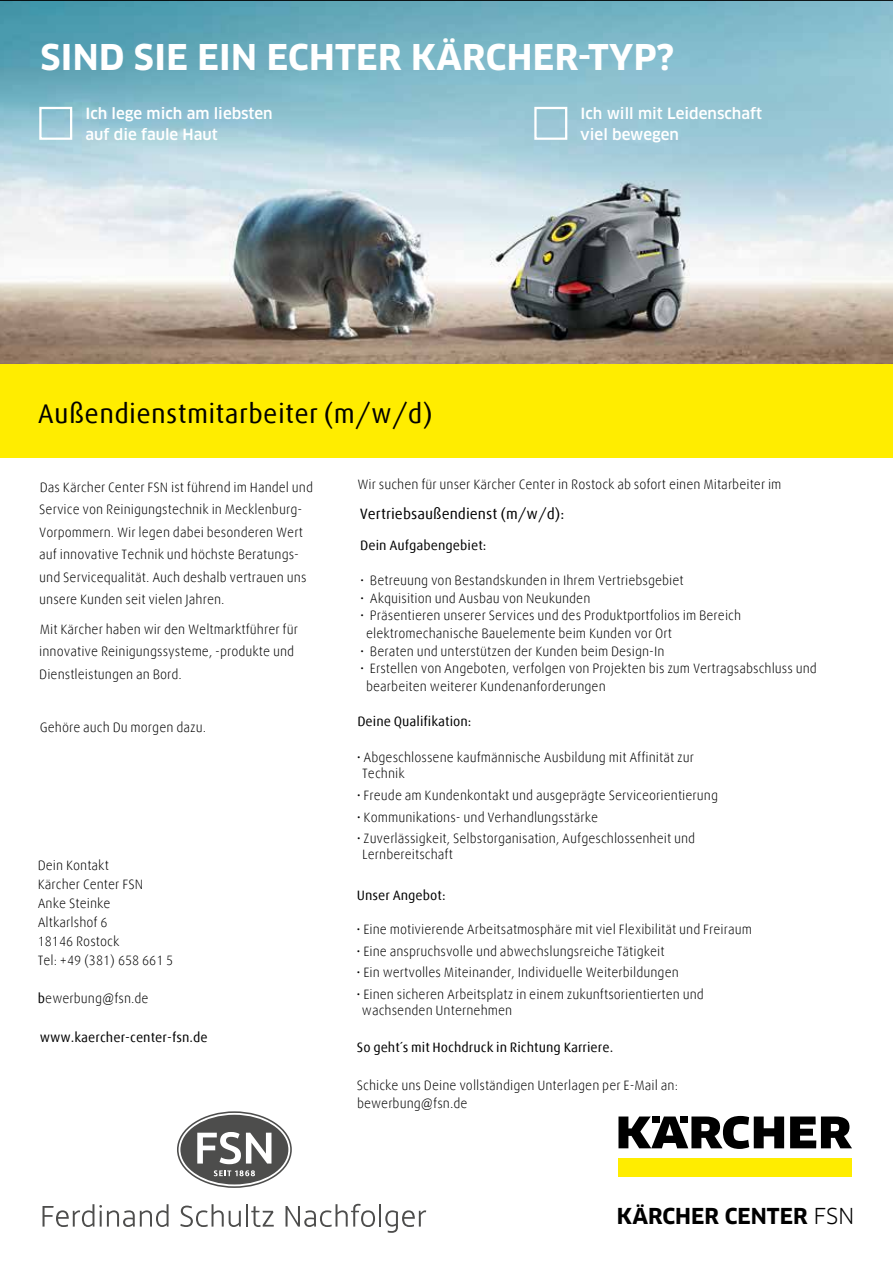
<style>
.page{position:relative;width:893px;height:1263px;background:#fff}
.page>*{position:absolute;margin:0;border:0;box-sizing:border-box;transform-origin:0 0}
.t1{font:700 34.65px "Clan Pro";letter-spacing:.01em;color:#fff}
.t2{font:700 27px "Linde Dax Office";letter-spacing:.01em;color:#000}
.t3{font:700 21.45px "Clan Pro";color:#000}
.t4{font:500 15.15px/21.1px "Clan Pro";color:#fff}
.t5{font:700 15px "Linde Dax Office";color:#000}
.t6{font:13.5px/22.4px "Linde Dax Office";color:#000}
.t7{font:700 13.5px "Linde Dax Office";color:#000}
.s1{font-weight:700}
.s2{font-weight:400}
</style>
<div class="page">
<svg style="left:0;top:0;width:893px;height:458px;background:#b1c094"></svg>
<svg style="left:177px;top:1111px;width:115px;height:77px"></svg>
<svg style="left:43px;top:1204px;width:126px;height:23px"></svg>
<svg style="left:180px;top:1204px;width:61px;height:23px"></svg>
<hr style="left:246px;top:1204px;width:2px;height:22px;background:#4d4d4c">
<svg style="left:251px;top:1206px;width:23px;height:21px"></svg>
<svg style="left:286px;top:1204px;width:89px;height:23px"></svg>
<hr style="left:379px;top:1204px;width:2px;height:22px;background:#4d4d4c">
<svg style="left:385px;top:1210px;width:41px;height:23px"></svg>
<div style="left:618px;top:1158px;width:234px;height:19px;background:#ffed00"></div>
<svg style="left:790px;top:1116px;width:62px;height:32px"></svg>
<svg style="left:618px;top:1116px;width:166px;height:33px"></svg>
<h1 class="t1" style="left:40px;top:37px;width:635px">SIND SIE EIN ECHTER KÄRCHER-TYP?</h1>
<p class="t4" style="left:85px;top:103px;width:189px">Ich lege mich am liebsten auf die faule Haut</p>
<p class="t4" style="left:580px;top:103px;width:184px">Ich will mit Leidenschaft viel bewegen</p>
<h2 class="t2" style="left:38px;top:396px;width:397px">Außendienstmitarbeiter (m/w/d)</h2>
<p class="t6" style="left:39px;top:476px;width:275px">Das Kärcher Center FSN ist führend im Handel und Service von Reinigungstechnik in Mecklenburg-Vorpommern. Wir legen dabei besonderen Wert auf innovative Technik und höchste Beratungs&shy;und Servicequalität. Auch deshalb vertrauen uns unsere Kunden seit vielen Jahren.</p>
<p class="t6" style="left:39px;top:617px;width:260px">Mit Kärcher haben wir den Weltmarktführer für innovative Reinigungssysteme, -produkte und<br>Dienstleistungen an Bord.</p>
<p class="t6" style="left:40px;top:716px;width:168px">Gehöre auch Du morgen dazu.</p>
<p class="t6" style="left:38px;top:855px;width:137px;line-height:19px">Dein Kontakt<br>Kärcher Center FSN<br>Anke Steinke<br>Altkarlshof 6<br>18146 Rostock<br>Tel: +49 (381) 658 661 5</p>
<p class="t6" style="left:38px;top:987px;width:112px"><span class="s1">b</span>ewerbung@fsn.de</p>
<p class="t7" style="left:40px;top:1028px;width:170px">www.kaercher-center-fsn.de</p>
<p class="t6" style="left:357px;top:472px;width:426px">Wir suchen für unser Kärcher Center in Rostock ab sofort einen Mitarbeiter im</p>
<p class="t5" style="left:360px;top:505px;width:206px">Vertriebsaußendienst (m/w/d):</p>
<p class="t7" style="left:360px;top:536px;width:128px">Dein Aufgabengebiet:</p>
<p class="t6" style="left:360px;top:569px;width:325px">• Betreuung von Bestandskunden in Ihrem Vertriebsgebiet</p>
<p class="t6" style="left:360px;top:586px;width:232px">• Akquisition und Ausbau von Neukunden</p>
<p class="t6" style="left:366px;top:606px;width:377px;line-height:17.7px;text-indent:-6px">• Präsentieren unserer Services und des Produktportfolios im Bereich elektromechanische Bauelemente beim Kunden vor Ort</p>
<p class="t6" style="left:360px;top:639px;width:306px">• Beraten und unterstützen der Kunden beim Design-In</p>
<p class="t6" style="left:366px;top:659px;width:452px;line-height:17.7px;text-indent:-6px">• Erstellen von Angeboten, verfolgen von Projekten bis zum Vertragsabschluss und bearbeiten weiterer Kundenanforderungen</p>
<p class="t7" style="left:357px;top:713px;width:116px">Deine Qualifikation:</p>
<p class="t6" style="left:362px;top:749px;width:333px;line-height:16.4px;text-indent:-6px">• Abgeschlossene kaufmännische Ausbildung mit Affinität zur<br>Technik</p>
<p class="t6" style="left:357px;top:784px;width:363px">• Freude am Kundenkontakt und ausgeprägte Serviceorientierung</p>
<p class="t6" style="left:357px;top:805px;width:243px">• Kommunikations- und Verhandlungsstärke</p>
<p class="t6" style="left:362px;top:830px;width:335px;line-height:15.9px;text-indent:-6px">• Zuverlässigkeit, Selbstorganisation, Aufgeschlossenheit und<br>Lernbereitschaft</p>
<p class="t7" style="left:357px;top:886px;width:90px">Unser Angebot:</p>
<p class="t6" style="left:356px;top:918px;width:397px">• Eine motivierende Arbeitsatmosphäre mit viel Flexibilität und Freiraum</p>
<p class="t6" style="left:356px;top:939px;width:310px">• Eine anspruchsvolle und abwechslungsreiche Tätigkeit</p>
<p class="t6" style="left:356px;top:961px;width:324px">• Ein wertvolles Miteinander, Individuelle Weiterbildungen</p>
<p class="t6" style="left:362px;top:986px;width:343px;line-height:16.4px;text-indent:-6px">• Einen sicheren Arbeitsplatz in einem zukunftsorientierten und wachsenden Unternehmen</p>
<p class="t7" style="left:357px;top:1039px;width:258px">So geht´s mit Hochdruck in Richtung Karriere.</p>
<p class="t6" style="left:357px;top:1075px;width:323px;line-height:18.5px">Schicke uns Deine vollständigen Unterlagen per E-Mail an: bewerbung@fsn.de</p>
<h3 class="t3" style="left:617px;top:1204px;width:239px">KÄRCHER CENTER <span class="s2">FSN</span></h3>
</div>
